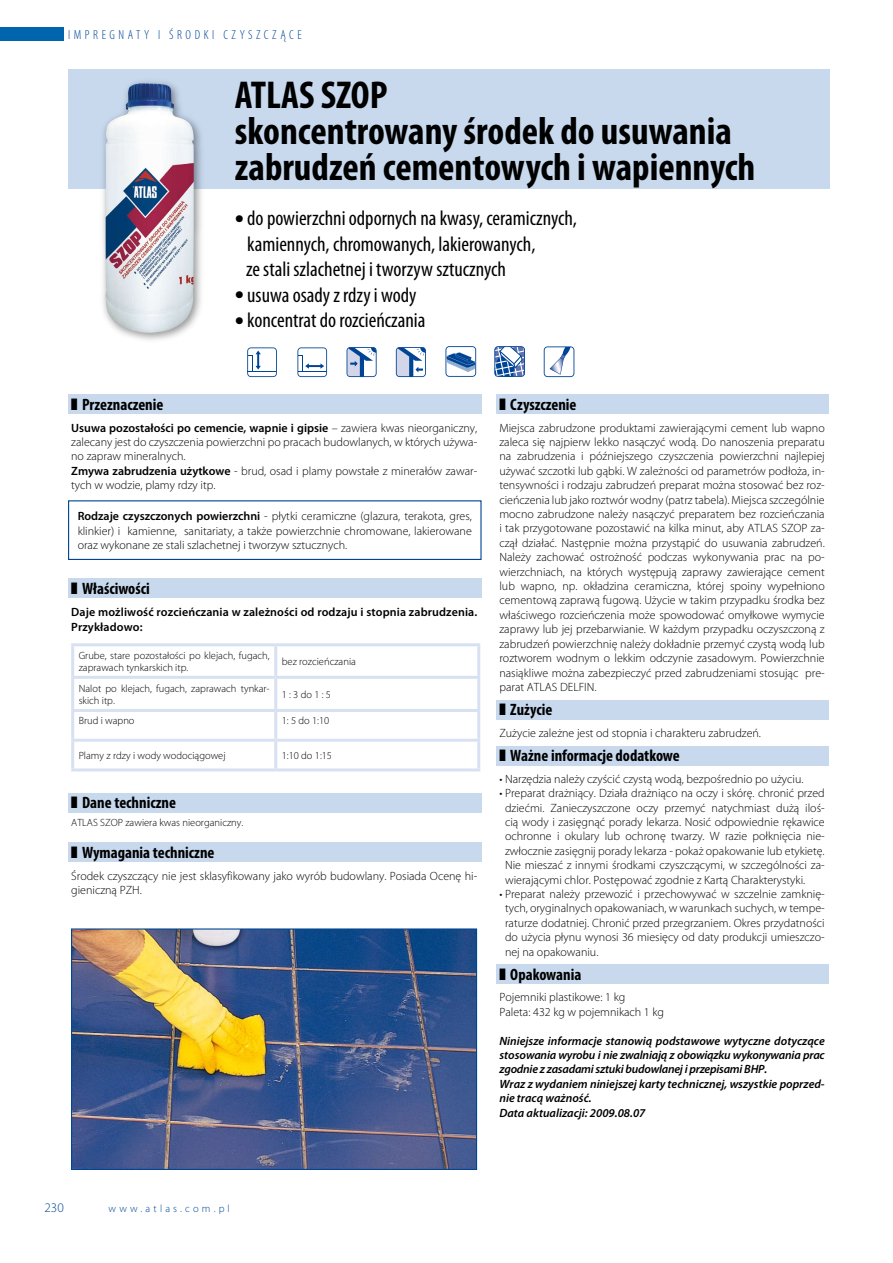
<style>
.page{position:relative;width:893px;height:1263px;background:#fff}
.page>*{position:absolute;margin:0;border:0;box-sizing:border-box;transform-origin:0 0}
.t1{font:700 condensed 39px/36px "Myriad Pro";color:#000}
.t2{font:condensed 21px/25.5px "Myriad Pro";color:#000}
.t3{font:700 condensed 16.5px "Myriad Pro";color:#000}
.t4{font:300 condensed 13.2px "Myriad Pro";letter-spacing:.27em;color:#004595}
.t5{font:300 13.2px "Myriad Pro";color:#004595}
.t6{font:300 12px/14.4px "Myriad Pro";color:#000;text-align:justify}
.t7{font:italic 600 12px/14.4px "Myriad Pro";color:#000}
.t8{font:600 12px/14.4px "Myriad Pro";letter-spacing:.01em;color:#000}
.t9{font:300 10.5px/12.6px "Myriad Pro";color:#000}
.t10{font:300 10.5px "Myriad Pro";letter-spacing:.3em;color:#004595}
.s1{font-size:36px}
.s2{font-weight:600}
</style>
<div class="page">
<div style="left:0;top:27px;width:64px;height:14px;background:#0065ac"></div>
<div style="left:496px;top:746px;width:333px;height:20px;background:#c8d9ee"></div>
<div style="left:496px;top:964px;width:333px;height:19px;background:#c8d9ee"></div>
<div style="left:68px;top:843px;width:414px;height:19px;background:#c8d9ee"></div>
<div style="left:68px;top:793px;width:414px;height:20px;background:#c8d9ee"></div>
<div style="left:68px;top:69px;width:762px;height:120px;background:#c8d9ee"></div>
<div style="left:68px;top:395px;width:414px;height:19px;background:#c8d9ee"></div>
<div style="left:68px;top:578px;width:414px;height:19px;background:#c8d9ee"></div>
<div style="left:496px;top:700px;width:333px;height:20px;background:#c8d9ee"></div>
<div style="left:496px;top:395px;width:333px;height:19px;background:#c8d9ee"></div>
<svg style="left:74px;top:646px;width:403px;height:122px"></svg>
<hr style="left:71px;top:643px;width:205px;height:3px;background:#d8e1f1">
<hr style="left:71px;top:646px;width:3px;height:30px;background:#d8e1f1">
<hr style="left:276px;top:643px;width:204px;height:3px;background:#d8e1f1">
<hr style="left:274px;top:646px;width:3px;height:30px;background:#d8e1f1">
<hr style="left:477px;top:646px;width:3px;height:30px;background:#d8e1f1">
<hr style="left:71px;top:676px;width:205px;height:3px;background:#d8e1f1">
<hr style="left:71px;top:679px;width:3px;height:30px;background:#d8e1f1">
<hr style="left:276px;top:676px;width:204px;height:3px;background:#d8e1f1">
<hr style="left:274px;top:679px;width:3px;height:30px;background:#d8e1f1">
<hr style="left:477px;top:679px;width:3px;height:30px;background:#d8e1f1">
<hr style="left:71px;top:709px;width:205px;height:3px;background:#d8e1f1">
<hr style="left:71px;top:712px;width:3px;height:27px;background:#d8e1f1">
<hr style="left:276px;top:709px;width:204px;height:3px;background:#d8e1f1">
<hr style="left:274px;top:712px;width:3px;height:27px;background:#d8e1f1">
<hr style="left:477px;top:712px;width:3px;height:27px;background:#d8e1f1">
<hr style="left:71px;top:739px;width:205px;height:3px;background:#d8e1f1">
<hr style="left:71px;top:742px;width:3px;height:26px;background:#d8e1f1">
<hr style="left:276px;top:739px;width:204px;height:3px;background:#d8e1f1">
<hr style="left:274px;top:742px;width:3px;height:26px;background:#d8e1f1">
<hr style="left:477px;top:742px;width:3px;height:26px;background:#d8e1f1">
<hr style="left:71px;top:768px;width:205px;height:3px;background:#d8e1f1">
<hr style="left:276px;top:768px;width:204px;height:3px;background:#d8e1f1">
<div style="left:68px;top:500px;width:414px;height:60px;border:1px solid #004595"></div>
<div style="left:98px;top:76px;width:108px;height:269px;background:#000;opacity:.42"></div>
<img style="left:105px;top:83px;width:89px;height:251px">
<img style="left:73px;top:930px;width:402px;height:238px">
<div style="left:71px;top:928px;width:406px;height:242px;border:1px solid #004694"></div>
<svg style="left:297px;top:347px;width:30px;height:30px"></svg>
<svg style="left:247px;top:347px;width:30px;height:30px"></svg>
<svg style="left:396px;top:347px;width:30px;height:30px"></svg>
<svg style="left:347px;top:347px;width:30px;height:30px"></svg>
<svg style="left:494px;top:346px;width:31px;height:31px"></svg>
<svg style="left:445px;top:346px;width:31px;height:31px"></svg>
<svg style="left:544px;top:346px;width:30px;height:31px"></svg>
<p class="t4" style="left:68px;top:26px;width:59px">I MPRE GNATY</p>
<p class="t4" style="left:158px;top:26px;width:138px">I ŚRO DKI CZYS ZCZĄCE</p>
<h1 class="t1" style="left:235px;top:76px;width:522px">ATLAS SZOP<br>skoncentrowany środek do usuwania zabrudzeń cementowych i wapiennych</h1>
<h2 class="t2" style="left:246px;top:205px;width:332px;text-indent:-11px"><span class="s1">•</span> do powierzchni odpornych na kwasy, ceramicznych, kamiennych, chromowanych, lakierowanych,<br>ze stali szlachetnej i tworzyw sztucznych</h2>
<h2 class="t2" style="left:235px;top:282px;width:183px"><span class="s1">•</span> usuwa osady z rdzy i wody</h2>
<h2 class="t2" style="left:235px;top:307px;width:192px"><span class="s1">•</span> koncentrat do rozcieńczania</h2>
<h3 class="t3" style="left:71px;top:394px;width:94px">■ Przeznaczenie</h3>
<p class="t6" style="left:71px;top:420px;width:408px;text-align:left"><span class="s2">Usuwa pozostałości po cemencie, wapnie i gipsie</span> – zawiera kwas nieorganiczny, zalecany jest do czyszczenia powierzchni po pracach budowlanych, w których używa&shy;no zapraw mineralnych.<br><span class="s2">Zmywa zabrudzenia użytkowe</span> - brud, osad i plamy powstałe z minerałów zawar&shy;tych w wodzie, plamy rdzy itp.</p>
<p class="t6" style="left:78px;top:509px;width:396px"><span class="s2">Rodzaje czyszczonych powierzchni</span> - płytki ceramiczne (glazura, terakota, gres, klinkier) i kamienne, sanitariaty, a także powierzchnie chromowane, lakierowane oraz wykonane ze stali szlachetnej i tworzyw sztucznych.</p>
<h3 class="t3" style="left:71px;top:578px;width:80px">■ Właściwości</h3>
<p class="t8" style="left:71px;top:605px;width:408px">Daje możliwość rozcieńczania w zależności od rodzaju i stopnia zabrudzenia.<br>Przykładowo:</p>
<p class="t9" style="left:79px;top:649px;width:193px">Grube, stare pozostałości po klejach, fugach, zaprawach tynkarskich itp.</p>
<p class="t9" style="left:282px;top:655px;width:76px">bez rozcieńczania</p>
<p class="t9" style="left:79px;top:682px;width:193px">Nalot po klejach, fugach, zaprawach tynkar&shy;skich itp.</p>
<p class="t9" style="left:282px;top:688px;width:51px">1 : 3 do 1 : 5</p>
<p class="t9" style="left:79px;top:714px;width:57px">Brud i wapno</p>
<p class="t9" style="left:282px;top:714px;width:49px">1: 5 do 1:10</p>
<p class="t9" style="left:79px;top:749px;width:148px">Plamy z rdzy i wody wodociągowej</p>
<p class="t9" style="left:282px;top:749px;width:52px">1:10 do 1:15</p>
<h3 class="t3" style="left:71px;top:792px;width:106px">■ Dane techniczne</h3>
<p class="t9" style="left:71px;top:816px;width:174px">ATLAS SZOP zawiera kwas nieorganiczny.</p>
<h3 class="t3" style="left:71px;top:842px;width:145px">■ Wymagania techniczne</h3>
<p class="t6" style="left:71px;top:868px;width:408px">Środek czyszczący nie jest sklasyfikowany jako wyrób budowlany. Posiada Ocenę hi&shy;gieniczną PZH.</p>
<h3 class="t3" style="left:499px;top:394px;width:79px">■ Czyszczenie</h3>
<p class="t6" style="left:499px;top:420px;width:327px">Miejsca zabrudzone produktami zawierającymi cement lub wapno zaleca się najpierw lekko nasączyć wodą. Do nanoszenia preparatu na zabrudzenia i późniejszego czyszczenia powierzchni najlepiej używać szczotki lub gąbki. W zależności od parametrów podłoża, in&shy;tensywności i rodzaju zabrudzeń preparat można stosować bez roz&shy;cieńczenia lub jako roztwór wodny (patrz tabela). Miejsca szczególnie mocno zabrudzone należy nasączyć preparatem bez rozcieńczania i tak przygotowane pozostawić na kilka minut, aby ATLAS SZOP za&shy;czął działać. Następnie można przystąpić do usuwania zabrudzeń.<br>Należy zachować ostrożność podczas wykonywania prac na po&shy;wierzchniach, na których występują zaprawy zawierające cement lub wapno, np. okładzina ceramiczna, której spoiny wypełniono cementową zaprawą fugową. Użycie w takim przypadku środka bez właściwego rozcieńczenia może spowodować omyłkowe wymycie zaprawy lub jej przebarwianie. W każdym przypadku oczyszczoną z zabrudzeń powierzchnię należy dokładnie przemyć czystą wodą lub roztworem wodnym o lekkim odczynie zasadowym. Powierzchnie nasiąkliwe można zabezpieczyć przed zabrudzeniami stosując pre&shy;parat ATLAS DELFIN.</p>
<h3 class="t3" style="left:499px;top:699px;width:54px">■ Zużycie</h3>
<p class="t6" style="left:499px;top:725px;width:263px">Zużycie zależne jest od stopnia i charakteru zabrudzeń.</p>
<h3 class="t3" style="left:499px;top:745px;width:182px">■ Ważne informacje dodatkowe</h3>
<p class="t6" style="left:499px;top:771px;width:306px">• Narzędzia należy czyścić czystą wodą, bezpośrednio po użyciu.</p>
<p class="t6" style="left:505px;top:786px;width:321px;text-indent:-6px">• Preparat drażniący. Działa drażniąco na oczy i skórę. chronić przed dziećmi. Zanieczyszczone oczy przemyć natychmiast dużą iloś&shy;cią wody i zasięgnąć porady lekarza. Nosić odpowiednie rękawice ochronne i okulary lub ochronę twarzy. W razie połknięcia nie&shy;zwłocznie zasięgnij porady lekarza - pokaż opakowanie lub etykietę.<br>Nie mieszać z innymi środkami czyszczącymi, w szczególności za&shy;wierającymi chlor. Postępować zgodnie z Kartą Charakterystyki.</p>
<p class="t6" style="left:505px;top:887px;width:321px;text-indent:-6px">• Preparat należy przewozić i przechowywać w szczelnie zamknię&shy;tych, oryginalnych opakowaniach, w warunkach suchych, w tempe&shy;raturze dodatniej. Chronić przed przegrzaniem. Okres przydatności do użycia płynu wynosi 36 miesięcy od daty produkcji umieszczo&shy;nej na opakowaniu.</p>
<h3 class="t3" style="left:499px;top:964px;width:84px">■ Opakowania</h3>
<p class="t6" style="left:499px;top:990px;width:166px">Pojemniki plastikowe: 1 kg<br>Paleta: 432 kg w pojemnikach 1 kg</p>
<p class="t7" style="left:499px;top:1033px;width:327px">Niniejsze informacje stanowią podstawowe wytyczne dotyczące stosowania wyrobu i nie zwalniają z obowiązku wykonywania prac zgodnie z zasadami sztuki budowlanej i przepisami BHP.<br>Wraz z wydaniem niniejszej karty technicznej, wszystkie poprzed&shy;nie tracą ważność.<br>Data aktualizacji: 2009.08.07</p>
<p class="t5" style="left:45px;top:1200px;width:21px">230</p>
<p class="t10" style="left:109px;top:1202px;width:123px">www.atlas.com.pl</p>
</div>
